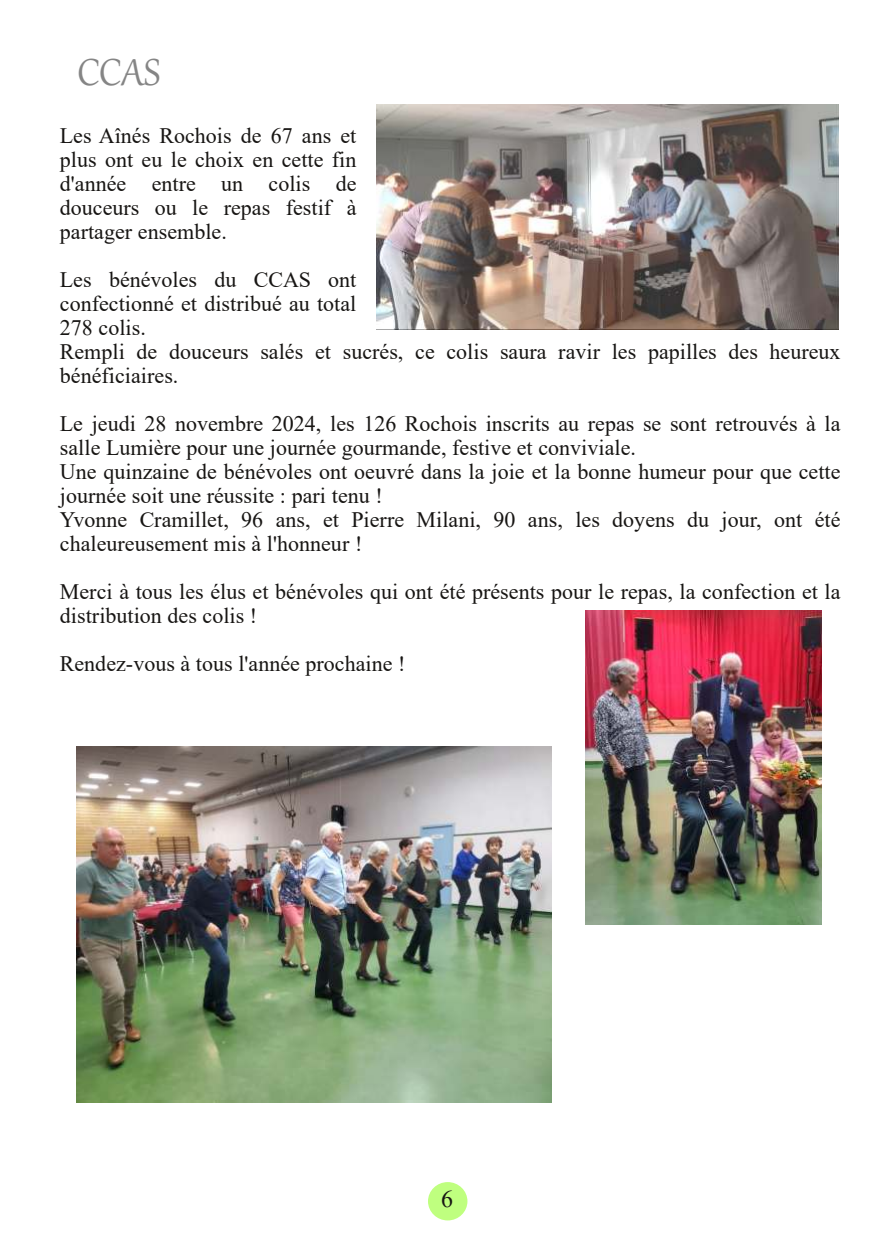
<style>
.page{position:relative;width:896px;height:1248px;background:#fff}
.page>*{position:absolute;margin:0;border:0;box-sizing:border-box;transform-origin:0 0}
.t1{font:46px "Gabriola";color:#858585}
.t2{font:24px "Times New Roman";color:#171513}
.t3{font:22px/24px "Times New Roman";color:#171513}
</style>
<div class="page">
<div style="left:428px;top:1181px;width:39px;height:39px;background:#bfff7f;border-radius:50%"></div>
<img style="left:376px;top:105px;width:462px;height:225px">
<img style="left:586px;top:610px;width:235px;height:314px">
<img style="left:77px;top:746px;width:474px;height:356px">
<h1 class="t1" style="left:78px;top:42px;width:84px">CCAS</h1>
<p class="t3" style="left:60px;top:122px;width:298px;text-align:justify">Les Aînés Rochois de 67 ans et plus ont eu le choix en cette fin d'année entre un colis de douceurs ou le repas festif à partager ensemble.</p>
<p class="t3" style="left:60px;top:266px;width:782px">Les bénévoles du CCAS ont<br>confectionné et distribué au total<br>278 colis.<br>Rempli de douceurs salés et sucrés, ce colis saura ravir les papilles des heureux bénéficiaires.</p>
<p class="t3" style="left:60px;top:410px;width:782px">Le jeudi 28 novembre 2024, les 126 Rochois inscrits au repas se sont retrouvés à la salle Lumière pour une journée gourmande, festive et conviviale.<br>Une quinzaine de bénévoles ont oeuvré dans la joie et la bonne humeur pour que cette journée soit une réussite : pari tenu !<br>Yvonne Cramillet, 96 ans, et Pierre Milani, 90 ans, les doyens du jour, ont été chaleureusement mis à l'honneur !</p>
<p class="t3" style="left:60px;top:578px;width:782px">Merci à tous les élus et bénévoles qui ont été présents pour le repas, la confection et la distribution des colis !</p>
<p class="t3" style="left:60px;top:650px;width:347px">Rendez-vous à tous l'année prochaine !</p>
<p class="t2" style="left:441px;top:1181px;width:13px">6</p>
</div>
